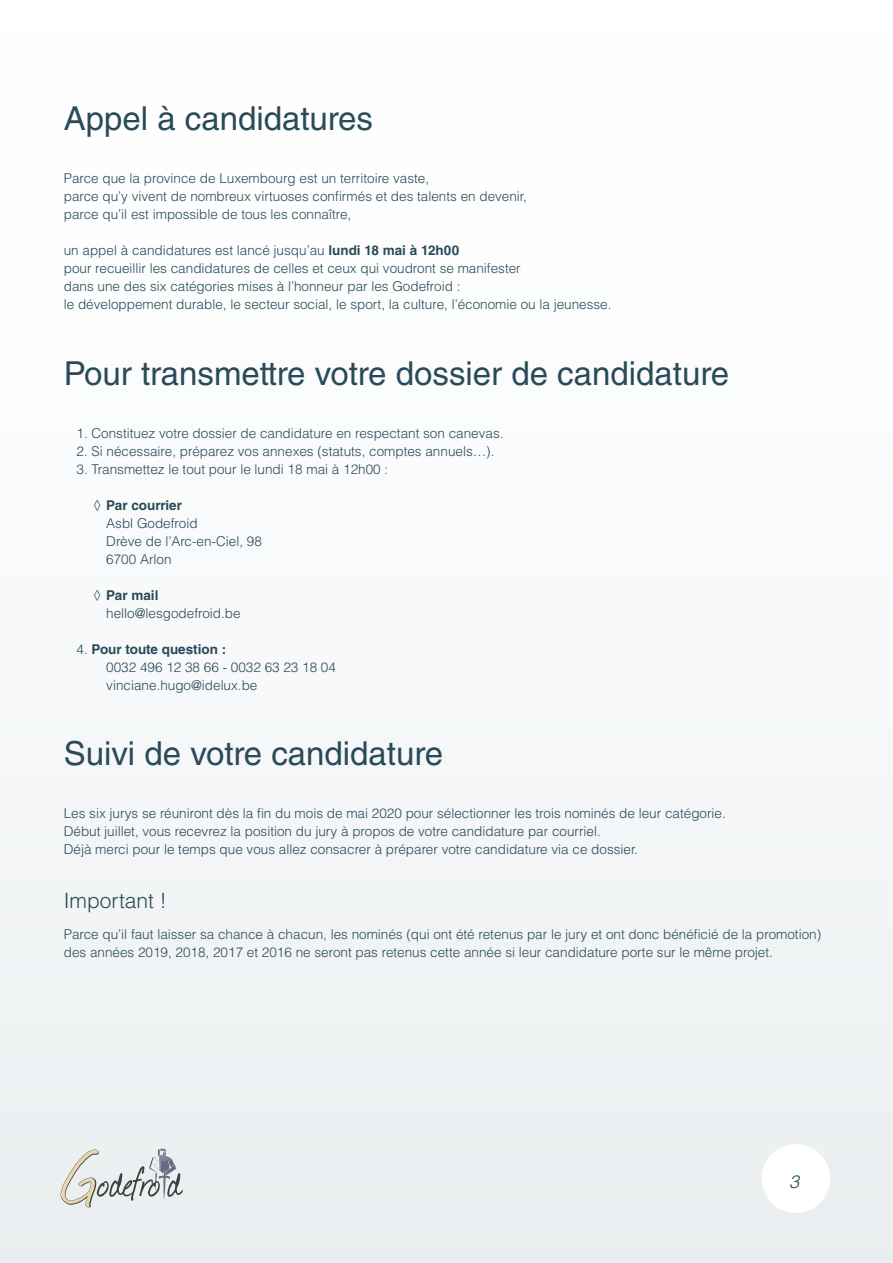
<style>
.page{position:relative;width:893px;height:1263px;background:#f7f9fa}
.page>*{position:absolute;margin:0;border:0;box-sizing:border-box;transform-origin:0 0}
.t1{font:33px "Helvetica LT Std";color:#294a59}
.t2{font:300 21px "Helvetica LT Std";color:#294a59}
.t3{font:italic 300 18px "Helvetica LT Std";color:#294a59}
.t4{font:300 13.5px/18px "Helvetica LT Std";color:#294a59}
.s1{font-weight:700}
</style>
<div class="page">
<svg style="left:61px;top:1148px;width:122px;height:59px"></svg>
<div style="left:761px;top:1144px;width:69px;height:69px;background:#fff;border-radius:50%"></div>
<h1 class="t1" style="left:64px;top:99px;width:311px">Appel à candidatures</h1>
<p class="t4" style="left:64px;top:169px;width:465px">Parce que la province de Luxembourg est un territoire vaste,<br>parce qu’y vivent de nombreux virtuoses confirmés et des talents en devenir, parce qu’il est impossible de tous les connaître,</p>
<p class="t4" style="left:64px;top:241px;width:549px">un appel à candidatures est lancé jusqu’au <span class="s1">lundi 18 mai à 12h00<br></span>pour recueillir les candidatures de celles et ceux qui voudront se manifester<br>dans une des six catégories mises à l’honneur par les Godefroid :<br>le développement durable, le secteur social, le sport, la culture, l’économie ou la jeunesse.</p>
<h1 class="t1" style="left:64px;top:354px;width:667px">Pour transmettre votre dossier de candidature</h1>
<p class="t4" style="left:77px;top:424px;width:428px">1. Constituez votre dossier de candidature en respectant son canevas.</p>
<p class="t4" style="left:77px;top:442px;width:419px">2. Si nécessaire, préparez vos annexes (statuts, comptes annuels…).</p>
<p class="t4" style="left:77px;top:460px;width:313px">3. Transmettez le tout pour le lundi 18 mai à 12h00 :</p>
<p class="t4" style="left:106px;top:496px;width:157px;text-indent:-13px">◊ <span class="s1">Par courrier<br></span>Asbl Godefroid<br>Drève de l’Arc-en-Ciel, 98<br>6700 Arlon</p>
<p class="t4" style="left:106px;top:586px;width:136px;text-indent:-13px">◊ <span class="s1">Par mail </span>hello@lesgodefroid.be</p>
<p class="t4" style="left:106px;top:640px;width:231px;text-indent:-30px">4. <span class="s1">Pour toute question :<br></span>0032 496 12 38 66 - 0032 63 23 18 04 vinciane.hugo@idelux.be</p>
<h1 class="t1" style="left:64px;top:734px;width:381px">Suivi de votre candidature</h1>
<p class="t4" style="left:64px;top:804px;width:663px">Les six jurys se réuniront dès la fin du mois de mai 2020 pour sélectionner les trois nominés de leur catégorie.<br>Début juillet, vous recevrez la position du jury à propos de votre candidature par courriel.<br>Déjà merci pour le temps que vous allez consacrer à préparer votre candidature via ce dossier.</p>
<h2 class="t2" style="left:64px;top:888px;width:105px">Important !</h2>
<p class="t4" style="left:64px;top:925px;width:759px">Parce qu’il faut laisser sa chance à chacun, les nominés (qui ont été retenus par le jury et ont donc bénéficié de la promotion) des années 2019, 2018, 2017 et 2016 ne seront pas retenus cette année si leur candidature porte sur le même projet.</p>
<h3 class="t3" style="left:789px;top:1170px;width:12px">3</h3>
</div>
